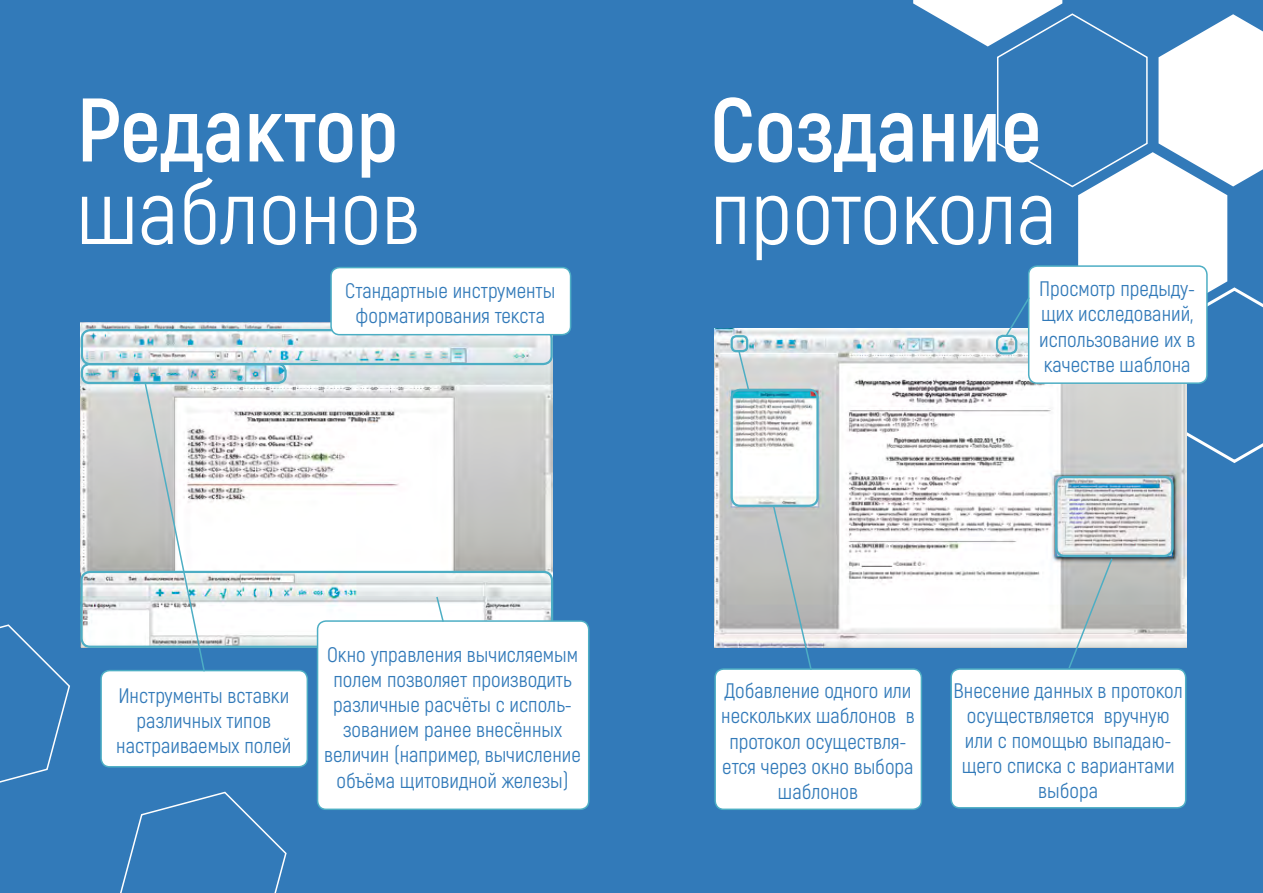
<style>
.page{position:relative;width:1263px;height:893px;background:#fff}
.page>*{position:absolute;margin:0;border:0;box-sizing:border-box;transform-origin:0 0}
.t1{font:90px/82.5px "Akrobat";color:#fff}
.t2{font:700 90px/82.5px "Akrobat";color:#fff}
.t3{font:21px/25.2px "Akrobat";color:#327ab9;text-align:center}
.s1{font-weight:400}
.s2{font-weight:700}
</style>
<div class="page">
<div style="left:0;top:0;width:608px;height:893px;background:#327ab9"></div>
<div style="left:0;top:623px;width:71px;height:170px;background:#327ab9"></div>
<div style="left:118px;top:790px;width:169px;height:103px;background:#327ab9"></div>
<img style="left:81px;top:322px;width:472px;height:326px">
<div style="left:81px;top:329px;width:472px;height:36px;border:2px solid #4daec4;border-radius:9px"></div>
<div style="left:331px;top:268px;width:240px;height:67px;background:#fff;border-radius:9px"></div>
<div style="left:330px;top:267px;width:241px;height:68px;border:2px solid #4daec4;border-radius:9px"></div>
<div style="left:81px;top:363px;width:206px;height:21px;border:2px solid #4daec4;border-radius:8px"></div>
<div style="left:101px;top:671px;width:206px;height:96px;background:#fff;border-radius:9px"></div>
<div style="left:100px;top:670px;width:208px;height:97px;border:2px solid #4daec4;border-radius:9px"></div>
<div style="left:80px;top:571px;width:473px;height:77px;border:2px solid #4daec4;border-radius:9px"></div>
<div style="left:318px;top:621px;width:271px;height:188px;background:#fff;border-radius:9px"></div>
<div style="left:317px;top:620px;width:272px;height:190px;border:2px solid #4daec4;border-radius:9px"></div>
<svg style="left:144px;top:382px;width:62px;height:291px"></svg>
<svg style="left:435px;top:595px;width:10px;height:28px"></svg>
<div style="left:655px;top:0;width:608px;height:893px;background:#327ab9"></div>
<div style="left:608px;top:0;width:47px;height:893px;background:#327ab9"></div>
<img style="left:714px;top:328px;width:472px;height:320px">
<div style="left:715px;top:669px;width:206px;height:140px;background:#fff;border-radius:9px"></div>
<div style="left:714px;top:668px;width:208px;height:142px;border:2px solid #4daec4;border-radius:9px"></div>
<div style="left:951px;top:669px;width:235px;height:139px;background:#fff;border-radius:9px"></div>
<div style="left:950px;top:668px;width:236px;height:140px;border:2px solid #4daec4;border-radius:9px"></div>
<div style="left:730px;top:389px;width:89px;height:118px;border:2px solid #4daec4;border-radius:9px"></div>
<svg style="left:772px;top:505px;width:41px;height:166px;background:#aab8c0"></svg>
<svg style="left:1067px;top:557px;width:47px;height:113px;background:#a1b2bd"></svg>
<div style="left:1055px;top:476px;width:118px;height:81px;border:2px solid #4daec4;border-radius:9px"></div>
<div style="left:730px;top:335px;width:18px;height:17px;border:2px solid #4daec4;border-radius:4px"></div>
<svg style="left:737px;top:349px;width:13px;height:43px"></svg>
<svg style="left:913px;top:0;width:350px;height:465px"></svg>
<p class="t2" style="left:77px;top:88px;width:344px">Редактор <span class="s1">шаблонов</span></p>
<p class="t3" style="left:345px;top:278px;width:212px">Стандартные инструменты форматирования текста</p>
<p class="t3" style="left:116px;top:683px;width:177px">Инструменты вставки различных типов настраиваемых полей</p>
<p class="t3" style="left:324px;top:642px;width:258px">Окно управления вычисляемым полем позволяет производить различные расчёты с исполь&shy;зованием ранее внесённых величин (например, вычисление объёма щитовидной железы)</p>
<p class="t1" style="left:710px;top:89px;width:348px"><span class="s2">Создание </span>протокола</p>
<p class="t3" style="left:1039px;top:276px;width:158px;text-align:justify">Просмотр предыду&shy;щих исследований, использование их в качестве шаблона</p>
<p class="t3" style="left:721px;top:678px;width:195px">Добавление одного или нескольких шаблонов в протокол осуществля&shy;ется через окно выбора шаблонов</p>
<p class="t3" style="left:953px;top:678px;width:231px">Внесение данных в протокол осуществляется вручную или с помощью выпадаю&shy;щего списка с вариантами выбора</p>
</div>
